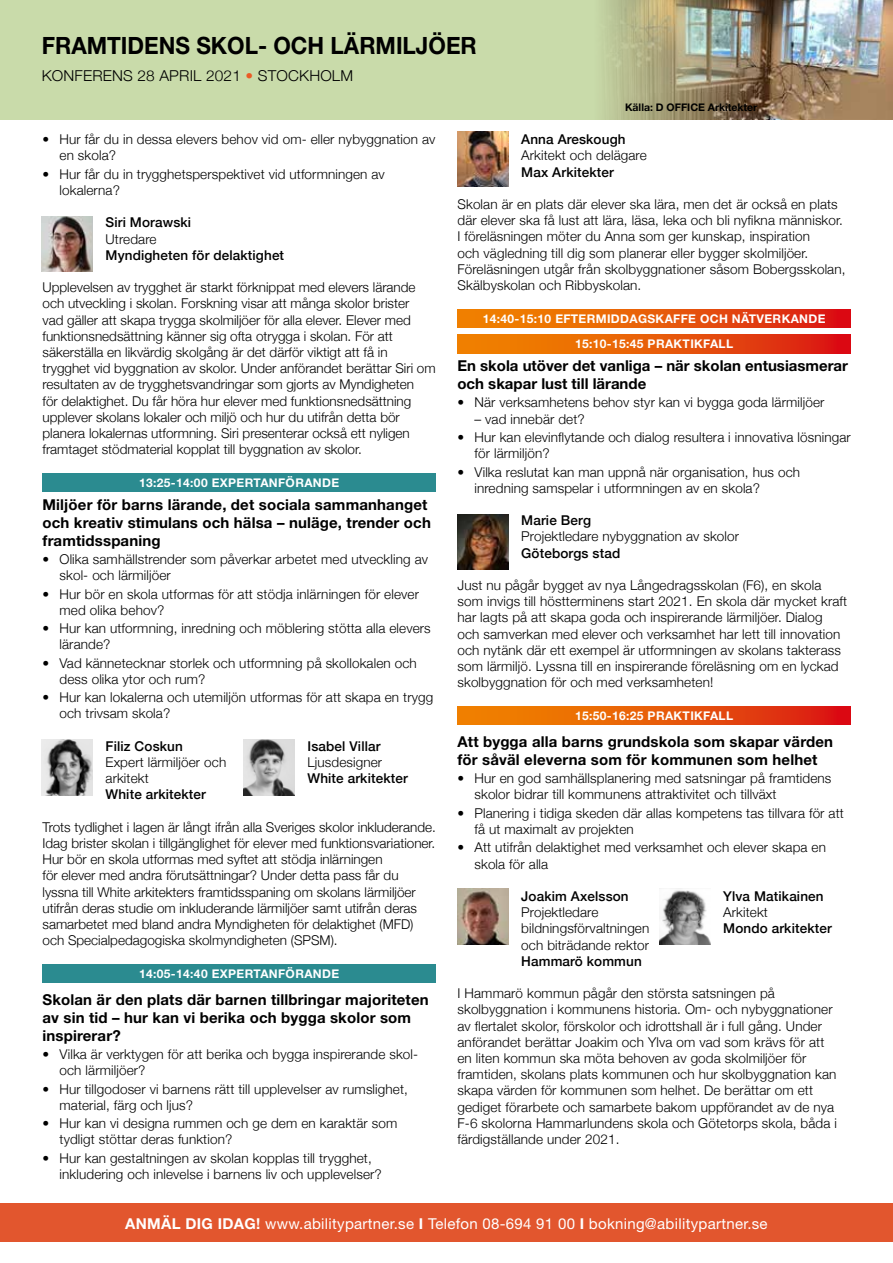
<style>
.page{position:relative;width:893px;height:1263px;background:#fff}
.page>*{position:absolute;margin:0;border:0;box-sizing:border-box;transform-origin:0 0}
.t1{font:700 23.85px "Helvetica Neue LT Std";color:#000;scale:.94 1}
.t2{font:700 15px/18px "Helvetica Neue LT Std";letter-spacing:.01em;color:#000}
.t3{font:15px "Helvetica Neue LT Std";letter-spacing:.02em;color:#fff}
.t4{font:300 15px "Helvetica Neue";letter-spacing:.01em;color:#000}
.t5{font:300 13.5px/16.2px "Helvetica Neue";letter-spacing:.01em;color:#000}
.t6{font:500 13.5px "Helvetica Neue";letter-spacing:.01em;color:#000}
.t7{font:700 12px/25.5px "Helvetica Neue LT Std";letter-spacing:.03em;color:#fff;text-align:center}
.t8{font:700 12px "Helvetica Neue LT Std";color:#fff;scale:1.05 1}
.t9{font:700 10.5px "Helvetica Neue LT Std";color:#000}
.s1{color:#eb5b25}
.s2{font-weight:700}
</style>
<div class="page">
<div style="left:43px;top:473px;width:393px;height:19px;background:#2b8b90"></div>
<div style="left:43px;top:964px;width:393px;height:19px;background:#2b8b90"></div>
<div style="left:0;top:1203px;width:893px;height:39px;background:#e2562e"></div>
<svg style="left:457px;top:309px;width:394px;height:19px;background:#e65509"></svg>
<svg style="left:457px;top:335px;width:394px;height:18px;background:#e65509"></svg>
<svg style="left:457px;top:706px;width:394px;height:19px;background:#e65509"></svg>
<img style="left:42px;top:216px;width:51px;height:55px">
<img style="left:457px;top:131px;width:51px;height:55px">
<img style="left:42px;top:740px;width:51px;height:55px">
<img style="left:457px;top:889px;width:51px;height:55px">
<img style="left:244px;top:740px;width:51px;height:55px">
<img style="left:659px;top:890px;width:51px;height:54px">
<img style="left:457px;top:514px;width:51px;height:56px">
<div style="left:0;top:0;width:893px;height:119px;background:#c9dbaa"></div>
<img style="left:602px;top:0;width:291px;height:119px">
<h1 class="t1" style="left:42px;top:31px;width:464px">FRAMTIDENS SKOL- OCH LÄRMILJÖER</h1>
<p class="t4" style="left:42px;top:63px;width:313px">KONFERENS 28 APRIL 2021 <span class="s1">•</span> STOCKHOLM</p>
<p class="t9" style="left:625px;top:100px;width:134px">Källa: D OFFICE Arkitekter</p>
<p class="t5" style="left:60px;top:130px;width:377px;text-indent:-17px">• Hur får du in dessa elevers behov vid om- eller nybyggnation av en skola?</p>
<p class="t5" style="left:60px;top:165px;width:327px;text-indent:-17px">• Hur får du in trygghetsperspektivet vid utformningen av lokalerna?</p>
<p class="t6" style="left:106px;top:212px;width:87px">Siri Morawski</p>
<p class="t5" style="left:106px;top:230px;width:52px">Utredare</p>
<p class="t6" style="left:106px;top:244px;width:180px">Myndigheten för delaktighet</p>
<p class="t5" style="left:43px;top:278px;width:395px">Upplevelsen av trygghet är starkt förknippat med elevers lärande och utveckling i skolan. Forskning visar att många skolor brister<br>vad gäller att skapa trygga skolmiljöer för alla elever. Elever med funktionsnedsättning känner sig ofta otrygga i skolan. För att säkerställa en likvärdig skolgång är det därför viktigt att få in trygghet vid byggnation av skolor. Under anförandet berättar Siri om resultaten av de trygghetsvandringar som gjorts av Myndigheten<br>för delaktighet. Du får höra hur elever med funktionsnedsättning upplever skolans lokaler och miljö och hur du utifrån detta bör planera lokalernas utformning. Siri presenterar också ett nyligen framtaget stödmaterial kopplat till byggnation av skolor.</p>
<p class="t7" style="left:139px;top:469px;width:202px">13:25-14:00 EXPERTANFÖRANDE</p>
<p class="t2" style="left:43px;top:495px;width:390px">Miljöer för barns lärande, det sociala sammanhanget och kreativ stimulans och hälsa – nuläge, trender och framtidsspaning</p>
<p class="t5" style="left:60px;top:550px;width:370px;text-indent:-17px">• Olika samhällstrender som påverkar arbetet med utveckling av skol- och lärmiljöer</p>
<p class="t5" style="left:60px;top:585px;width:361px;text-indent:-17px">• Hur bör en skola utformas för att stödja inlärningen för elever med olika behov?</p>
<p class="t5" style="left:60px;top:619px;width:373px;text-indent:-17px">• Hur kan utformning, inredning och möblering stötta alla elevers lärande?</p>
<p class="t5" style="left:60px;top:654px;width:359px;text-indent:-17px">• Vad kännetecknar storlek och utformning på skollokalen och dess olika ytor och rum?</p>
<p class="t5" style="left:60px;top:688px;width:375px;text-indent:-17px">• Hur kan lokalerna och utemiljön utformas för att skapa en trygg och trivsam skola?</p>
<p class="t6" style="left:106px;top:735px;width:79px">Filiz Coskun</p>
<p class="t5" style="left:106px;top:753px;width:122px">Expert lärmiljöer och arkitekt</p>
<p class="t6" style="left:106px;top:784px;width:102px">White arkitekter</p>
<p class="t6" style="left:521px;top:129px;width:106px">Anna Areskough</p>
<p class="t5" style="left:521px;top:147px;width:127px">Arkitekt och delägare</p>
<p class="t6" style="left:521px;top:161px;width:94px">Max Arkitekter</p>
<p class="t5" style="left:457px;top:195px;width:390px">Skolan är en plats där elever ska lära, men det är också en plats där elever ska få lust att lära, läsa, leka och bli nyfikna människor.<br>I föreläsningen möter du Anna som ger kunskap, inspiration<br>och vägledning till dig som planerar eller bygger skolmiljöer.<br>Föreläsningen utgår från skolbyggnationer såsom Bobergsskolan, Skälbyskolan och Ribbyskolan.</p>
<p class="t7" style="left:483px;top:305px;width:344px">14:40-15:10 EFTERMIDDAGSKAFFE OCH NÄTVERKANDE<br>15:10-15:45 PRAKTIKFALL</p>
<p class="t2" style="left:457px;top:356px;width:392px">En skola utöver det vanliga – när skolan entusiasmerar och skapar lust till lärande</p>
<p class="t5" style="left:457px;top:394px;width:368px">• När verksamhetens behov styr kan vi bygga goda lärmiljöer</p>
<p class="t5" style="left:474px;top:410px;width:112px">– vad innebär det?</p>
<p class="t5" style="left:474px;top:428px;width:378px;text-indent:-17px">• Hur kan elevinflytande och dialog resultera i innovativa lösningar för lärmiljön?</p>
<p class="t5" style="left:474px;top:463px;width:327px;text-indent:-17px">• Vilka reslutat kan man uppnå när organisation, hus och inredning samspelar i utformningen av en skola?</p>
<p class="t6" style="left:521px;top:509px;width:71px">Marie Berg</p>
<p class="t5" style="left:521px;top:527px;width:219px">Projektledare nybyggnation av skolor</p>
<p class="t6" style="left:521px;top:542px;width:101px">Göteborgs stad</p>
<p class="t5" style="left:457px;top:576px;width:391px">Just nu pågår bygget av nya Långedragsskolan (F6), en skola som invigs till höstterminens start 2021. En skola där mycket kraft har lagts på att skapa goda och inspirerande lärmiljöer. Dialog och samverkan med elever och verksamhet har lett till innovation och nytänk där ett exempel är utformningen av skolans takterass som lärmiljö. Lyssna till en inspirerande föreläsning om en lyckad skolbyggnation för och med verksamheten!</p>
<p class="t7" style="left:575px;top:702px;width:160px">15:50-16:25 PRAKTIKFALL</p>
<p class="t2" style="left:457px;top:732px;width:377px">Att bygga alla barns grundskola som skapar värden för såväl eleverna som för kommunen som helhet</p>
<p class="t5" style="left:474px;top:769px;width:358px;text-indent:-17px">• Hur en god samhällsplanering med satsningar på framtidens skolor bidrar till kommunens attraktivitet och tillväxt</p>
<p class="t5" style="left:474px;top:804px;width:371px;text-indent:-17px">• Planering i tidiga skeden där allas kompetens tas tillvara för att få ut maximalt av projekten</p>
<p class="t5" style="left:474px;top:838px;width:353px;text-indent:-17px">• Att utifrån delaktighet med verksamhet och elever skapa en skola för alla</p>
<p class="t6" style="left:521px;top:885px;width:109px">Joakim Axelsson</p>
<p class="t5" style="left:521px;top:903px;width:130px">Projektledare bildningsförvaltningen och biträdande rektor</p>
<p class="t6" style="left:521px;top:950px;width:122px">Hammarö kommun</p>
<p class="t6" style="left:307px;top:735px;width:75px">Isabel Villar</p>
<p class="t5" style="left:307px;top:753px;width:76px">Ljusdesigner</p>
<p class="t6" style="left:307px;top:767px;width:102px">White arkitekter</p>
<p class="t5" style="left:43px;top:818px;width:395px">Trots tydlighet i lagen är långt ifrån alla Sveriges skolor inkluderande.<br>Idag brister skolan i tillgänglighet för elever med funktionsvariationer.<br>Hur bör en skola utformas med syftet att stödja inlärningen<br>för elever med andra förutsättningar? Under detta pass får du lyssna till White arkitekters framtidsspaning om skolans lärmiljöer utifrån deras studie om inkluderande lärmiljöer samt utifrån deras samarbetet med bland andra Myndigheten för delaktighet (MFD) och Specialpedagogiska skolmyndigheten (SPSM).</p>
<p class="t7" style="left:139px;top:960px;width:202px">14:05-14:40 EXPERTANFÖRANDE</p>
<p class="t2" style="left:43px;top:990px;width:388px">Skolan är den plats där barnen tillbringar majoriteten av sin tid – hur kan vi berika och bygga skolor som inspirerar?</p>
<p class="t5" style="left:60px;top:1045px;width:360px;text-indent:-17px">• Vilka är verktygen för att berika och bygga inspirerande skol&shy;och lärmiljöer?</p>
<p class="t5" style="left:60px;top:1080px;width:350px;text-indent:-17px">• Hur tillgodoser vi barnens rätt till upplevelser av rumslighet, material, färg och ljus?</p>
<p class="t5" style="left:60px;top:1114px;width:339px;text-indent:-17px">• Hur kan vi designa rummen och ge dem en karaktär som tydligt stöttar deras funktion?</p>
<p class="t5" style="left:60px;top:1149px;width:324px;text-indent:-17px">• Hur kan gestaltningen av skolan kopplas till trygghet, inkludering och inlevelse i barnens liv och upplevelser?</p>
<p class="t8" style="left:43px;top:1211px;width:756px">ANMÄL DIG IDAG! Telefon 08-694 91 00, fax 08-694 91 04 eller bokning@abilitypartner.se | Besök oss gärna på www.abilitypartner.se!</p>
<p class="t6" style="left:723px;top:885px;width:102px">Ylva Matikainen</p>
<p class="t5" style="left:723px;top:903px;width:46px">Arkitekt</p>
<p class="t6" style="left:723px;top:918px;width:110px">Mondo arkitekter</p>
<p class="t5" style="left:457px;top:984px;width:381px">I Hammarö kommun pågår den största satsningen på skolbyggnation i kommunens historia. Om- och nybyggnationer av flertalet skolor, förskolor och idrottshall är i full gång. Under anförandet berättar Joakim och Ylva om vad som krävs för att en liten kommun ska möta behoven av goda skolmiljöer för framtiden, skolans plats kommunen och hur skolbyggnation kan skapa värden för kommunen som helhet. De berättar om ett gediget förarbete och samarbete bakom uppförandet av de nya F-6 skolorna Hammarlundens skola och Götetorps skola, båda i färdigställande under 2021.</p>
<p class="t3" style="left:125px;top:1214px;width:644px"><span class="s2">ANMÄL DIG IDAG!</span> www.abilitypartner.se <span class="s2">I</span> Telefon 08-694 91 00 <span class="s2">I</span> bokning@abilitypartner.se</p>
</div>
